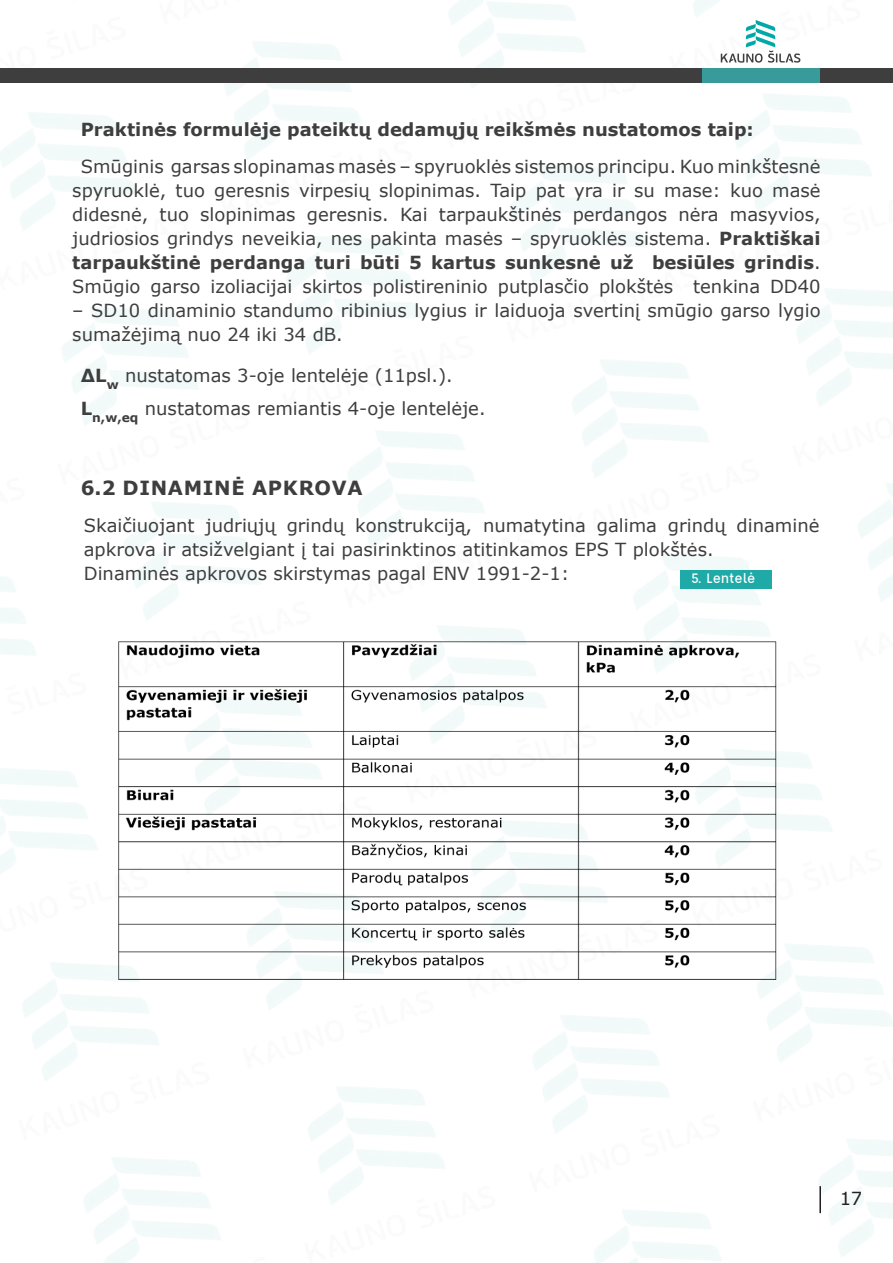
<style>
.page{position:relative;width:893px;height:1263px;background:#fff}
.page>*{position:absolute;margin:0;border:0;box-sizing:border-box;transform-origin:0 0}
.t1{font:700 19.5px "Verdana";letter-spacing:.035em;color:#3e3e3f}
.t2{font:18px/24px "Verdana";color:#3e3e3f}
.t3{font:700 18px "Verdana";color:#3e3e3f}
.t4{font:18px "Verdana";color:#231f20}
.t5{font:500 15px "Affogato";color:#fff}
.s1{font-weight:700}
</style>
<div class="page">
<img style="left:0;top:0;width:893px;height:1263px">
<hr style="left:819px;top:1186px;width:2px;height:27px;background:#231f20">
<div style="left:0;top:68px;width:893px;height:15px;background:#3e3e3f"></div>
<div style="left:702px;top:68px;width:118px;height:15px;background:#399a9b"></div>
<svg style="left:721px;top:20px;width:79px;height:43px"></svg>
<img style="left:111px;top:632px;width:671px;height:359px">
<div style="left:680px;top:570px;width:91px;height:19px;background:#1fa9a7"></div>
<p class="t3" style="left:81px;top:117px;width:675px">Praktinės formulėje pateiktų dedamųjų reikšmės nustatomos taip:</p>
<p class="t2" style="left:72px;top:154px;width:750px;text-align:center">Smūginis garsas slopinamas masės – spyruoklės sistemos principu. Kuo minkštesnė spyruoklė, tuo geresnis virpesių slopinimas. Taip pat yra ir su mase: kuo masė didesnė, tuo slopinimas geresnis. Kai tarpaukštinės perdangos nėra masyvios, judriosios grindys neveikia, nes pakinta masės – spyruoklės sistema. <span class="s1">Praktiškai tarpaukštinė perdanga turi būti 5 kartus sunkesnė už besiūles grindis</span>.<br>Smūgio garso izoliacijai skirtos polistireninio putplasčio plokštės tenkina DD40</p>
<p class="t2" style="left:72px;top:298px;width:750px">– SD10 dinaminio standumo ribinius lygius ir laiduoja svertinį smūgio garso lygio sumažėjimą nuo 24 iki 34 dB.</p>
<p class="t2" style="left:81px;top:363px;width:373px"><span class="s1">ΔL</span><sub>w</sub> nustatomas 3-oje lentelėje (11psl.).</p>
<p class="t2" style="left:81px;top:396px;width:406px"><span class="s1">L</span><sub>n,w,eq</sub> nustatomas remiantis 4-oje lentelėje.</p>
<p class="t1" style="left:81px;top:474px;width:283px">6.2 DINAMINĖ APKROVA</p>
<p class="t2" style="left:84px;top:513px;width:737px">Skaičiuojant judriųjų grindų konstrukciją, numatytina galima grindų dinaminė apkrova ir atsižvelgiant į tai pasirinktinos atitinkamos EPS T plokštės.</p>
<p class="t2" style="left:84px;top:561px;width:487px">Dinaminės apkrovos skirstymas pagal ENV 1991-2-1:</p>
<p class="t5" style="left:691px;top:569px;width:66px">5. Lentelė</p>
<p class="t4" style="left:840px;top:1186px;width:24px">17</p>
</div>
